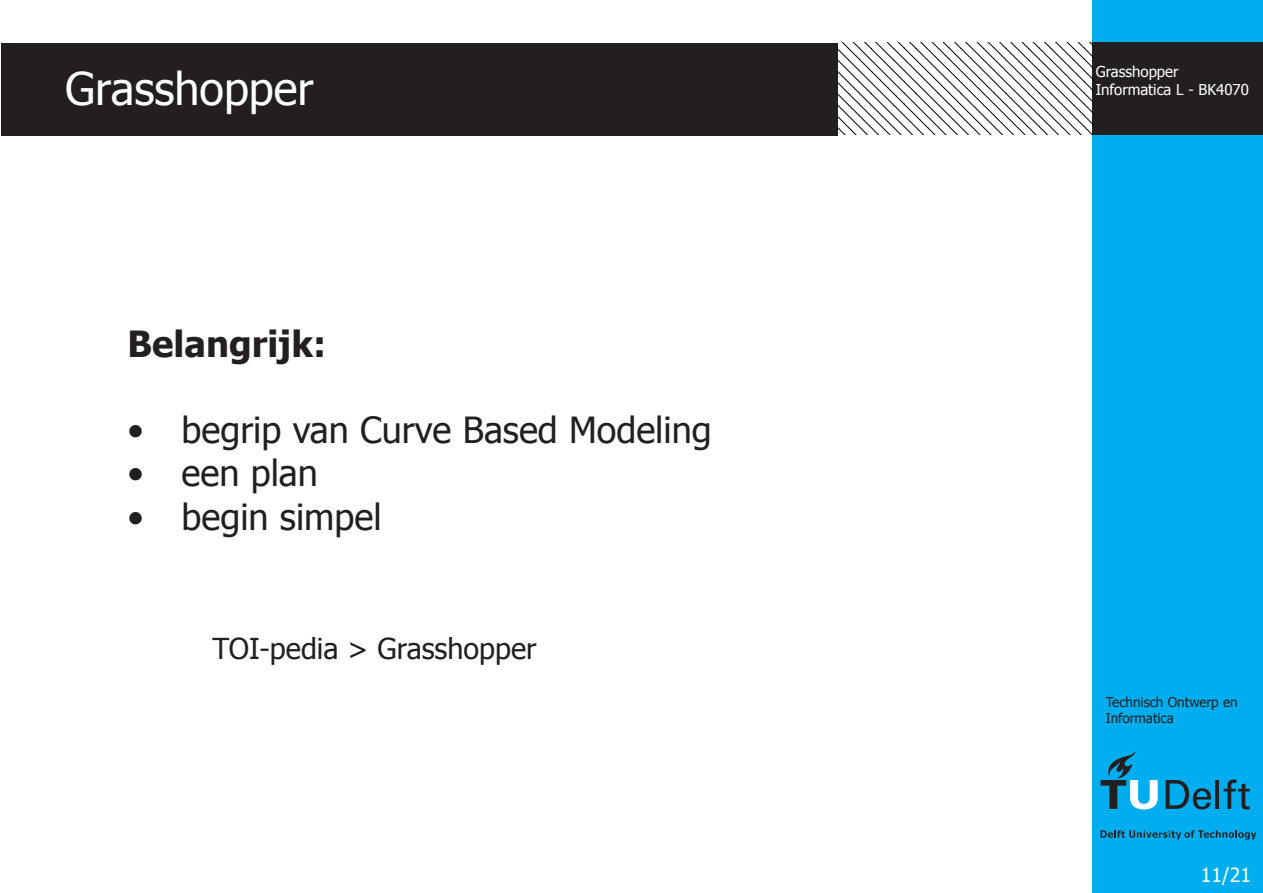
<style>
.page{position:relative;width:1263px;height:893px;background:#fff}
.page>*{position:absolute;margin:0;border:0;box-sizing:border-box;transform-origin:0 0}
.t1{font:45px "Tahoma";color:#fff}
.t2{font:36px "Tahoma";color:#231f20}
.t3{font:700 36px "Tahoma";color:#231f20}
.t4{font:28.8px "Tahoma";color:#231f20}
.t5{font:19.5px "Tahoma";color:#fff}
.t6{font:15px "Tahoma";color:#fff}
.t7{font:13.5px/16.2px "Tahoma";color:#231f20}
</style>
<div class="page">
<div style="left:1093px;top:1px;width:170px;height:892px;background:#00aeef"></div>
<svg style="left:1165px;top:780px;width:46px;height:29px"></svg>
<hr style="left:1215px;top:780px;width:4px;height:29px;background:#231f20">
<svg style="left:1223px;top:779px;width:27px;height:30px"></svg>
<svg style="left:1100px;top:751px;width:58px;height:58px"></svg>
<svg style="left:1100px;top:830px;width:156px;height:10px"></svg>
<div style="left:1px;top:44px;width:837px;height:92px;background:#231f20"></div>
<div style="left:1093px;top:43px;width:170px;height:92px;background:#231f20"></div>
<svg style="left:838px;top:43px;width:255px;height:92px"></svg>
<p class="t1" style="left:65px;top:58px;width:250px">Grasshopper</p>
<p class="t3" style="left:128px;top:318px;width:200px">Belangrijk:</p>
<p class="t2" style="left:128px;top:406px;width:586px">• begrip van Curve Based Modeling</p>
<p class="t2" style="left:128px;top:449px;width:192px">• een plan</p>
<p class="t2" style="left:128px;top:492px;width:255px">• begin simpel</p>
<p class="t4" style="left:213px;top:629px;width:325px">TOI-pedia &gt; Grasshopper</p>
<p class="t6" style="left:1096px;top:61px;width:84px">Grasshopper</p>
<p class="t6" style="left:1096px;top:79px;width:155px">Informatica L - BK4070</p>
<p class="t7" style="left:1106px;top:693px;width:133px">Technisch Ontwerp en<br>Informatica</p>
<p class="t5" style="left:1201px;top:862px;width:52px">11/21</p>
</div>
